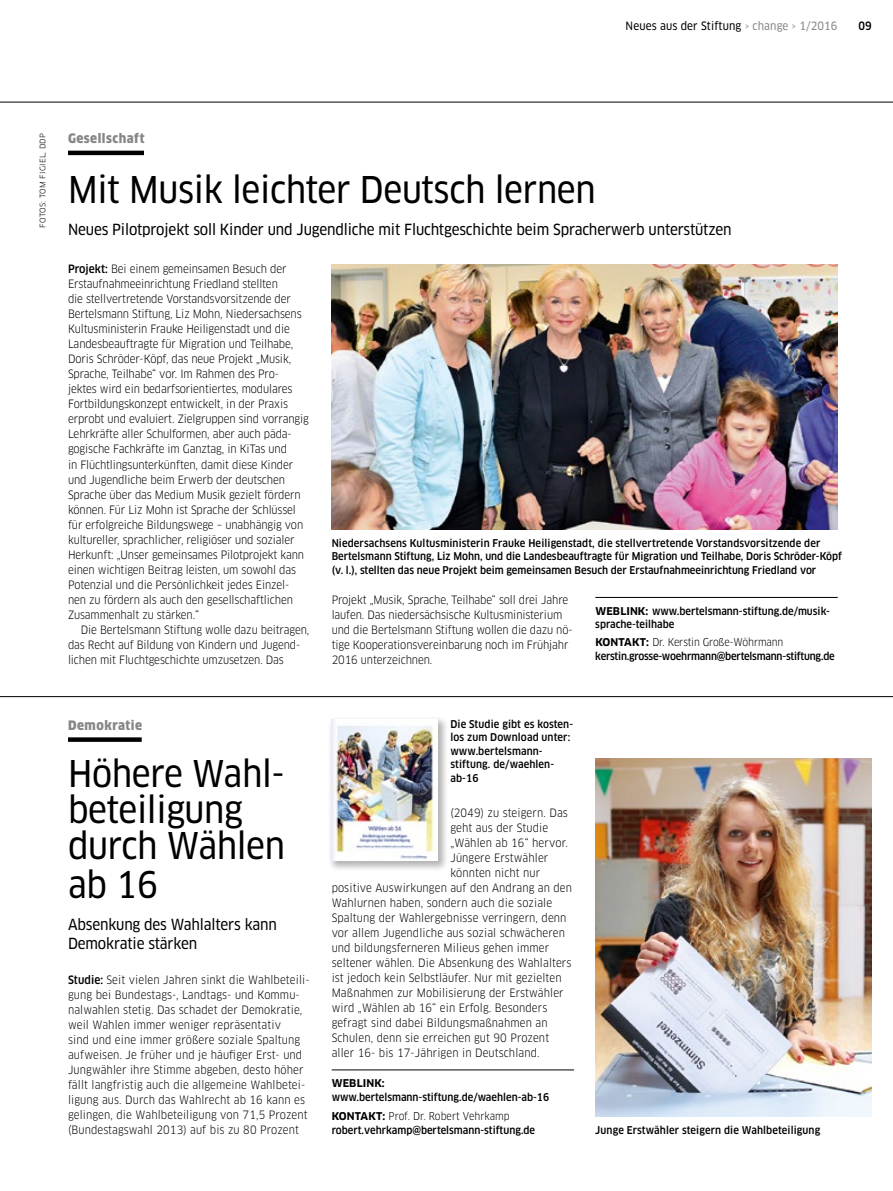
<style>
.page{position:relative;width:893px;height:1191px;background:#fff}
.page>*{position:absolute;margin:0;border:0;box-sizing:border-box;transform-origin:0 0}
.t1{font:36px/37px "Clan OT Narrow News";letter-spacing:-.01em;color:#000}
.t2{font:15px/19.5px "Clan OT Narrow News";letter-spacing:-.01em;color:#000}
.ThemenMarke_blau{font:900 condensed 12.75px "Clan OT";letter-spacing:.04em;color:#868786}
.Infotext_7_5_10_boo{font:condensed 11.25px/15px "Clan OT";letter-spacing:-.01em;color:#000}
.Infotext_7_5_10_boo-2{font:condensed 11.25px/15px "Clan OT";letter-spacing:.01em;color:#000}
.t3{font:11.25px "Clan OT Narrow News";letter-spacing:.01em;color:#000}
.t4{font:500 condensed 11.25px "Clan OT";color:#000}
.BU_standard{font:500 condensed 10.5px/13.5px "Clan OT";color:#000}
.Kontakt_Weblink{font:500 condensed 10.5px/13.5px "Clan OT";color:#000}
.Kontakt_Weblink-2{font:condensed 10.5px "Clan OT";letter-spacing:-.01em;color:#000}
.Kontakt_Weblink-3{font:500 condensed 10.5px "Clan OT";letter-spacing:-.02em;color:#000}
.Weblink_7_9{font:500 condensed 10.5px "Clan OT";color:#000}
.Kontakt_Weblink-4{font:700 10.5px "Clan OT";letter-spacing:.01em;color:#000}
.t5{font:7.5px "Clan OT";letter-spacing:.03em;color:#000}
.s1{color:#868786}
.s2{font-weight:500}
.s3{font-weight:700;font-stretch:normal}
</style>
<div class="page">
<hr style="left:68px;top:151px;width:76px;height:4px;background:#000">
<hr style="left:595px;top:597px;width:243px;height:1px;background:#000">
<div style="left:68px;top:737px;width:74px;height:5px;background:#000"></div>
<hr style="left:332px;top:1069px;width:242px;height:1px;background:#000">
<img style="left:595px;top:758px;width:277px;height:358px">
<hr style="left:0;top:696px;width:893px;height:1px;background:#000">
<div style="left:327px;top:715px;width:121px;height:156px;background:#000;opacity:.3"></div>
<img style="left:332px;top:720px;width:106px;height:141px">
<hr style="left:0;top:102px;width:893px;height:1px;background:#000">
<img style="left:332px;top:264px;width:506px;height:266px">
<p class="t3" style="left:626px;top:19px;width:213px">Neues aus der Stiftung <span class="s1">› change › 1/2016</span></p>
<p class="t4" style="left:858px;top:19px;width:15px">09</p>
<p class="t5" style="left:38px;top:228px;width:96px;rotate:-90deg">FOTOS: TOM FIGIEL, DDP</p>
<p class="ThemenMarke_blau" style="left:68px;top:131px;width:78px">Gesellschaft</p>
<p class="t1" style="left:68px;top:172px;width:529px">Mit Musik leichter Deutsch lernen</p>
<p class="t2" style="left:68px;top:219px;width:665px">Neues Pilotprojekt soll Kinder und Jugendliche mit Fluchtgeschichte beim Spracherwerb unterstützen</p>
<p class="Infotext_7_5_10_boo" style="left:68px;top:262px;width:242px"><span class="s2">Projekt:</span> Bei einem gemeinsamen Besuch der Erstaufnahmeeinrichtung Friedland stellten<br>die stellvertretende Vorstandsvorsitzende der Bertelsmann Stiftung, Liz Mohn, Niedersachsens Kultusministerin Frauke Heiligenstadt und die Landesbeauftragte für Migration und Teilhabe, Doris Schröder-Köpf, das neue Projekt „Musik, Sprache, Teilhabe“ vor. Im Rahmen des Pro&shy;jektes wird ein bedarfsorientiertes, modulares Fortbildungskonzept entwickelt, in der Praxis erprobt und evaluiert. Zielgruppen sind vorrangig Lehrkräfte aller Schulformen, aber auch päda&shy;gogische Fachkräfte im Ganztag, in KiTas und<br>in Flüchtlingsunterkünften, damit diese Kinder und Jugendliche beim Erwerb der deutschen Sprache über das Medium Musik gezielt fördern können. Für Liz Mohn ist Sprache der Schlüssel für erfolgreiche Bildungswege – unabhängig von kultureller, sprachlicher, religiöser und sozialer Herkunft: „Unser gemeinsames Pilotprojekt kann einen wichtigen Beitrag leisten, um sowohl das Potenzial und die Persönlichkeit jedes Einzel&shy;nen zu fördern als auch den gesellschaftlichen Zusammenhalt zu stärken.“</p>
<p class="Infotext_7_5_10_boo" style="left:68px;top:622px;width:243px;text-indent:13px">Die Bertelsmann Stiftung wolle dazu beitragen, das Recht auf Bildung von Kindern und Jugend&shy;lichen mit Fluchtgeschichte umzusetzen. Das</p>
<p class="BU_standard" style="left:332px;top:536px;width:512px">Niedersachsens Kultusministerin Frauke Heiligenstadt, die stellvertretende Vorstandsvorsitzende der<br>Bertelsmann Stiftung, Liz Mohn, und die Landesbeauftragte für Migration und Teilhabe, Doris Schröder-Köpf (v. l.), stellten das neue Projekt beim gemeinsamen Besuch der Erstaufnahmeeinrichtung Friedland vor</p>
<p class="Infotext_7_5_10_boo" style="left:332px;top:592px;width:242px">Projekt „Musik, Sprache, Teilhabe“ soll drei Jahre laufen. Das niedersächsische Kultusministerium und die Bertelsmann Stiftung wollen die dazu nö&shy;tige Kooperationsvereinbarung noch im Frühjahr 2016 unterzeichnen.</p>
<p class="Kontakt_Weblink" style="left:595px;top:604px;width:236px"><span class="s3">WEBLINK:</span> www.bertelsmann-stiftung.de/musik&shy;sprache-teilhabe</p>
<p class="Kontakt_Weblink-2" style="left:595px;top:636px;width:190px"><span class="s3">KONTAKT:</span> Dr. Kerstin Große-Wöhrmann</p>
<p class="Kontakt_Weblink-3" style="left:595px;top:649px;width:241px">kerstin.grosse-woehrmann@bertelsmann-stiftung.de</p>
<p class="ThemenMarke_blau" style="left:68px;top:717px;width:76px">Demokratie</p>
<p class="t1" style="left:68px;top:755px;width:219px">Höhere Wahl&shy;beteiligung durch Wählen ab 16</p>
<p class="t2" style="left:68px;top:914px;width:210px">Absenkung des Wahlalters kann<br>Demokratie stärken</p>
<p class="Infotext_7_5_10_boo-2" style="left:68px;top:972px;width:243px"><span class="s2">Studie:</span> Seit vielen Jahren sinkt die Wahlbeteili&shy;gung bei Bundestags-, Landtags- und Kommu&shy;nalwahlen stetig. Das schadet der Demokratie, weil Wahlen immer weniger repräsentativ<br>sind und eine immer größere soziale Spaltung aufweisen. Je früher und je häufiger Erst- und Jungwähler ihre Stimme abgeben, desto höher fällt langfristig auch die allgemeine Wahlbetei&shy;ligung aus. Durch das Wahlrecht ab 16 kann es gelingen, die Wahlbeteiligung von 71,5 Prozent (Bundestagswahl 2013) auf bis zu 80 Prozent</p>
<p class="BU_standard" style="left:450px;top:717px;width:124px">Die Studie gibt es kosten&shy;los zum Download unter: www.bertelsmann&shy;stiftung. de/waehlen&shy;ab-16</p>
<p class="Infotext_7_5_10_boo-2" style="left:450px;top:805px;width:119px">(2049) zu steigern. Das geht aus der Studie „Wählen ab 16“ hervor.</p>
<p class="Infotext_7_5_10_boo-2" style="left:450px;top:850px;width:99px">Jüngere Erstwähler</p>
<p class="Infotext_7_5_10_boo-2" style="left:450px;top:865px;width:91px">könnten nicht nur</p>
<p class="Infotext_7_5_10_boo-2" style="left:332px;top:880px;width:242px">positive Auswirkungen auf den Andrang an den</p>
<p class="Infotext_7_5_10_boo-2" style="left:332px;top:895px;width:222px">Wahlurnen haben, sondern auch die soziale</p>
<p class="Infotext_7_5_10_boo-2" style="left:332px;top:910px;width:236px">Spaltung der Wahlergebnisse verringern, denn</p>
<p class="Infotext_7_5_10_boo-2" style="left:332px;top:925px;width:235px">vor allem Jugendliche aus sozial schwächeren</p>
<p class="Infotext_7_5_10_boo-2" style="left:332px;top:940px;width:219px">und bildungsferneren Milieus gehen immer</p>
<p class="Infotext_7_5_10_boo-2" style="left:332px;top:955px;width:241px">seltener wählen. Die Absenkung des Wahlalters</p>
<p class="Infotext_7_5_10_boo-2" style="left:332px;top:970px;width:231px">ist jedoch kein Selbstläufer. Nur mit gezielten</p>
<p class="Infotext_7_5_10_boo-2" style="left:332px;top:985px;width:234px">Maßnahmen zur Mobilisierung der Erstwähler</p>
<p class="Infotext_7_5_10_boo-2" style="left:332px;top:1000px;width:217px">wird „Wählen ab 16“ ein Erfolg. Besonders</p>
<p class="Infotext_7_5_10_boo-2" style="left:332px;top:1015px;width:218px">gefragt sind dabei Bildungsmaßnahmen an</p>
<p class="Infotext_7_5_10_boo-2" style="left:332px;top:1030px;width:219px">Schulen, denn sie erreichen gut 90 Prozent</p>
<p class="Infotext_7_5_10_boo-2" style="left:332px;top:1045px;width:209px">aller 16- bis 17-Jährigen in Deutschland.</p>
<p class="Kontakt_Weblink-4" style="left:332px;top:1077px;width:55px">WEBLINK:</p>
<p class="Weblink_7_9" style="left:332px;top:1090px;width:219px">www.bertelsmann-stiftung.de/waehlen-ab-16</p>
<p class="Kontakt_Weblink-2" style="left:332px;top:1110px;width:180px"><span class="s3">KONTAKT:</span> Prof. Dr. Robert Vehrkamp</p>
<p class="Kontakt_Weblink" style="left:332px;top:1123px;width:205px">robert.vehrkamp@bertelsmann-stiftung.de</p>
<p class="BU_standard" style="left:595px;top:1123px;width:226px">Junge Erstwähler steigern die Wahlbeteiligung</p>
</div>
